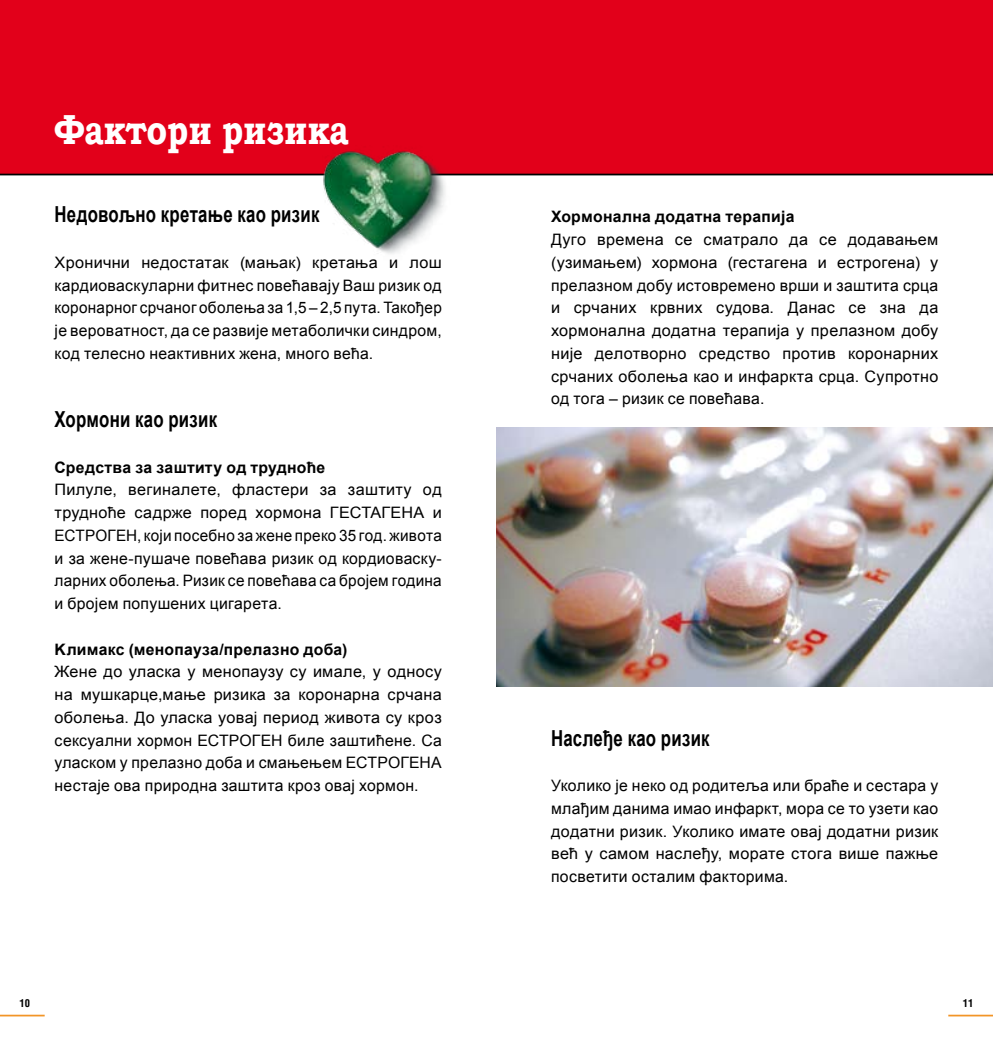
<style>
.page{position:relative;width:993px;height:1042px;background:#fff}
.page>*{position:absolute;margin:0;border:0;box-sizing:border-box;transform-origin:0 0}
.t1{font:700 42px "Bookman Old Style";letter-spacing:-.01em;color:#fff;scale:.8 1}
.t2{font:700 22.05px "Arial";letter-spacing:.015em;color:#000;scale:.76 1}
.t3{font:15.75px/22.8px "Arial";letter-spacing:.02em;color:#000;text-align:justify}
.t4{font:700 15.75px "Arial";letter-spacing:.015em;color:#000}
.t5{font:700 condensed 10.5px "Helvetica LT Std";color:#000}
</style>
<div class="page">
<div style="left:0;top:0;width:992px;height:175px;background:#e2001a"></div>
<hr style="left:0;top:174px;width:992px;height:1px;background:#000">
<img style="left:496px;top:427px;width:496px;height:259px">
<img style="left:313px;top:151px;width:148px;height:103px">
<hr style="left:0;top:1014px;width:45px;height:2px;background:#f29527">
<hr style="left:947px;top:1014px;width:45px;height:2px;background:#f29527">
<h1 class="t1" style="left:55px;top:99px;width:369px">Фактори ризика</h1>
<h2 class="t2" style="left:55px;top:200px;width:350px">Недовољно кретање као ризик</h2>
<p class="t3" style="left:55px;top:251px;width:388px">Хронични недостатак (мањак) кретања и лош кардиоваскуларни фитнес повећавају Ваш ризик од коронарног срчаног оболења за 1,5 – 2,5 пута. Такођер је вероватност, да се развије метаболички синдром, код телесно неактивних жена, много већа.</p>
<h2 class="t2" style="left:55px;top:405px;width:215px">Хормони као ризик</h2>
<p class="t4" style="left:55px;top:457px;width:272px">Средства за заштиту од трудноће</p>
<p class="t3" style="left:55px;top:479px;width:388px">Пилуле, вегиналете, фластери за заштиту од трудноће садрже поред хормона ГЕСТАГЕНА и ЕСТРОГЕН, који посебно за жене преко 35 год. живота и за жене-пушаче повећава ризик од кордиоваску&shy;ларних оболења. Ризик се повећава са бројем година и бројем попушених цигарета.</p>
<p class="t4" style="left:55px;top:639px;width:294px">Kлимакс (менопауза/прелазно доба)</p>
<p class="t3" style="left:55px;top:661px;width:388px">Жене до уласка у менопаузу су имале, у односу на мушкарце,мање ризика за коронарна срчана оболења. До уласка уовај период живота су кроз сексуални хормон ЕСТРОГЕН биле заштићене. Са уласком у прелазно доба и смањењем ЕСТРОГЕНА нестаје ова природна заштита кроз овај хормон.</p>
<p class="t4" style="left:551px;top:206px;width:245px">Хормонална додатна терапија</p>
<p class="t3" style="left:551px;top:228px;width:388px">Дуго времена се сматрало да се додавањем (узимањем) хормона (гестагена и естрогена) у прелазном добу истовремено врши и заштита срца и срчаних крвних судова. Данас се зна да хормонална додатна терапија у прелазном добу није делотворно средство против коронарних срчаних оболења као и инфаркта срца. Супротно од тога – ризик се повећава.</p>
<h2 class="t2" style="left:551px;top:723px;width:210px">Наслеђе као ризик</h2>
<p class="t3" style="left:551px;top:774px;width:388px">Уколико је неко од родитеља или браће и сестара у млађим данима имао инфаркт, мора се то узети као додатни ризик. Уколико имате овај додатни ризик већ у самом наслеђу, морате стога више пажње посветити осталим факторима.</p>
<p class="t5" style="left:20px;top:997px;width:12px">10</p>
<p class="t5" style="left:962px;top:997px;width:12px">11</p>
</div>
